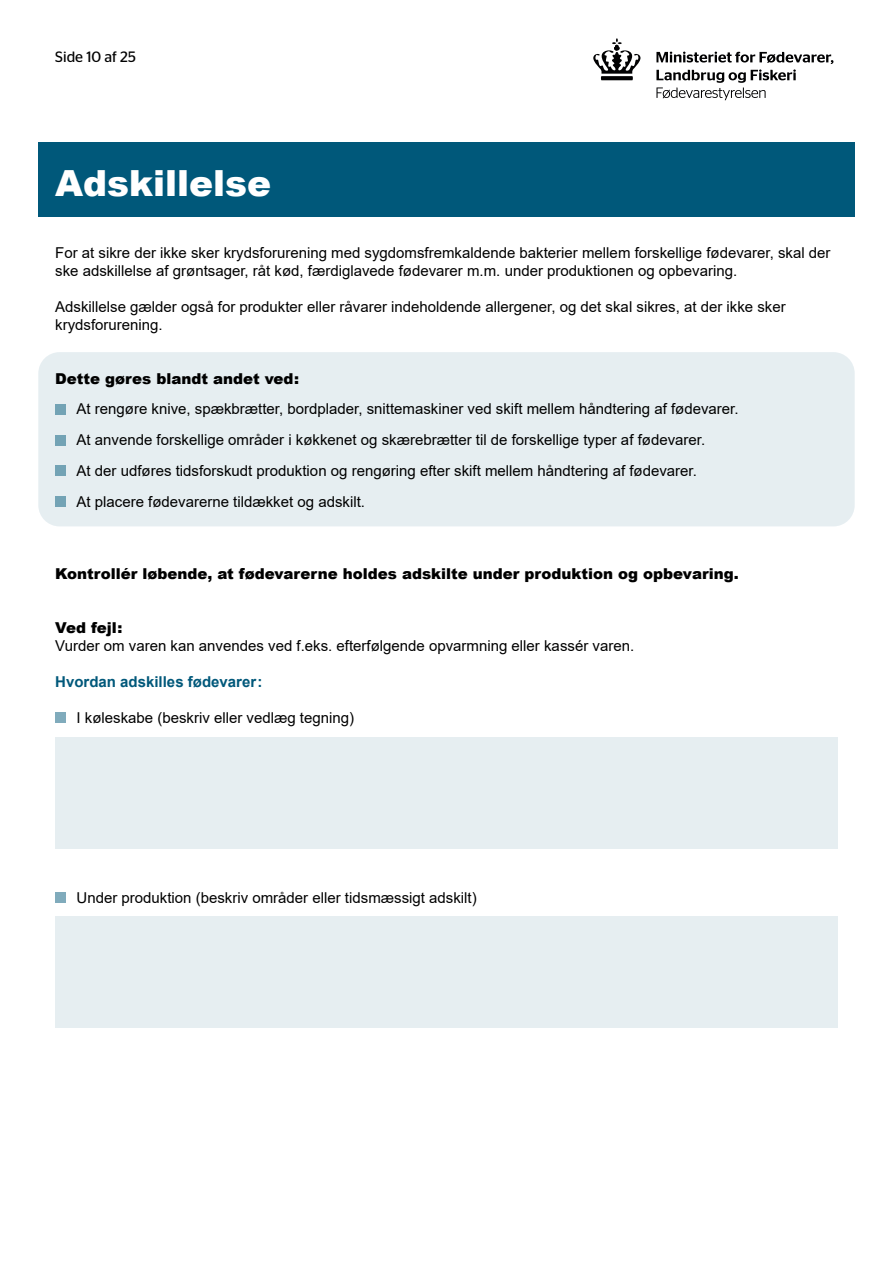
<style>
.page{position:relative;width:893px;height:1263px;background:#fff}
.page>*{position:absolute;margin:0;border:0;box-sizing:border-box;transform-origin:0 0}
.rubrik{font:900 36px "Arial";color:#fff}
.brød{font:15px/18px "Arial";color:#000}
.bold_blå{font:900 15px "Arial";color:#000}
.bold_blå-2{font:700 15px "Arial";color:#00587a}
.t1{font:15px "Stag Sans";color:#000}
.brød-2{font:900 15px "Arial";color:#000}
</style>
<div class="page">
<div style="left:38px;top:352px;width:817px;height:174px;background:#e6eef1;border-radius:21px"></div>
<svg style="left:593px;top:38px;width:47px;height:42px"></svg>
<svg style="left:656px;top:52px;width:177px;height:48px"></svg>
<div style="left:38px;top:142px;width:817px;height:75px;background:#00587a"></div>
<div style="left:55px;top:404px;width:10px;height:10px;background:#73a3b5"></div>
<div style="left:55px;top:435px;width:10px;height:10px;background:#73a3b5"></div>
<div style="left:55px;top:466px;width:10px;height:10px;background:#73a3b5"></div>
<div style="left:55px;top:496px;width:10px;height:11px;background:#73a3b5"></div>
<div style="left:55px;top:712px;width:10px;height:11px;background:#80abbc"></div>
<div style="left:55px;top:892px;width:10px;height:11px;background:#80abbc"></div>
<div style="left:55px;top:737px;width:783px;height:112px;background:#e6eef1"></div>
<div style="left:55px;top:916px;width:783px;height:112px;background:#e6eef1"></div>
<p class="t1" style="left:55px;top:48px;width:82px">Side 10 af 25</p>
<h2 class="rubrik" style="left:55px;top:157px;width:218px">Adskillelse</h2>
<p class="brød" style="left:55px;top:243px;width:777px">For at sikre der ikke sker krydsforurening med sygdomsfremkaldende bakterier mellem forskellige fødevarer, skal der ske adskillelse af grøntsager, råt kød, færdiglavede fødevarer m.m. under produktionen og opbevaring.</p>
<p class="brød" style="left:55px;top:297px;width:732px">Adskillelse gælder også for produkter eller råvarer indeholdende allergener, og det skal sikres, at der ikke sker krydsforurening.</p>
<p class="bold_blå" style="left:55px;top:367px;width:245px">Dette gøres blandt andet ved:</p>
<p class="brød" style="left:77px;top:400px;width:663px">At rengøre knive, spækbrætter, bordplader, snittemaskiner ved skift mellem håndtering af fødevarer.</p>
<p class="brød" style="left:77px;top:431px;width:630px">At anvende forskellige områder i køkkenet og skærebrætter til de forskellige typer af fødevarer.</p>
<p class="brød" style="left:77px;top:461px;width:622px">At der udføres tidsforskudt produktion og rengøring efter skift mellem håndtering af fødevarer.</p>
<p class="brød" style="left:77px;top:492px;width:290px">At placere fødevarerne tildækket og adskilt.</p>
<p class="bold_blå" style="left:55px;top:562px;width:685px">Kontrollér løbende, at fødevarerne holdes adskilte under produktion og opbevaring.</p>
<p class="brød-2" style="left:55px;top:616px;width:69px">Ved fejl:</p>
<p class="brød" style="left:55px;top:636px;width:580px">Vurder om varen kan anvendes ved f.eks. efterfølgende opvarmning eller kassér varen.</p>
<p class="bold_blå-2" style="left:55px;top:671px;width:209px">Hvordan adskilles fødevarer :</p>
<p class="brød" style="left:77px;top:708px;width:279px">I køleskabe (beskriv eller vedlæg tegning)</p>
<p class="brød" style="left:77px;top:888px;width:402px">Under produktion (beskriv områder eller tidsmæssigt adskilt)</p>
</div>
